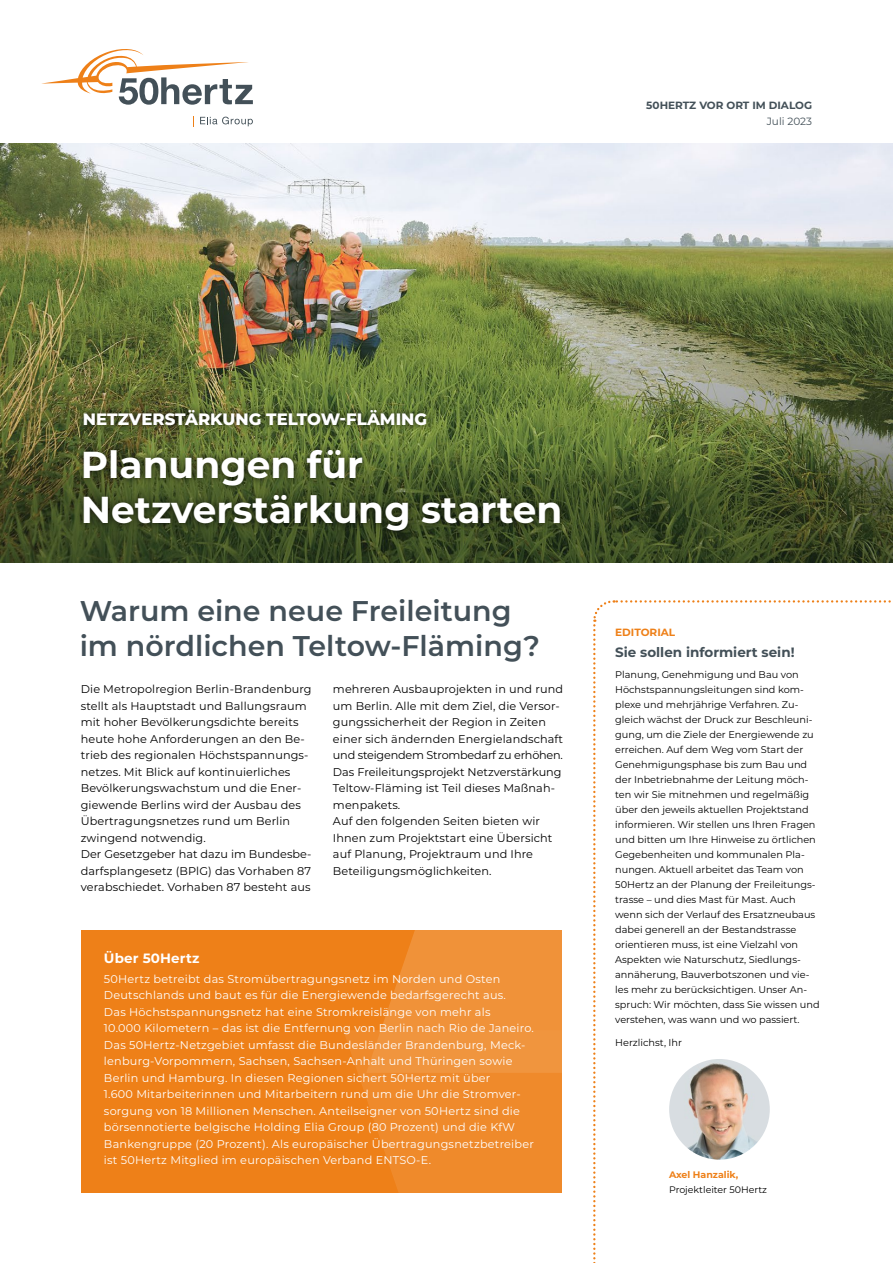
<style>
.page{position:relative;width:893px;height:1263px;background:#fff}
.page>*{position:absolute;margin:0;border:0;box-sizing:border-box;transform-origin:0 0}
.t1{font:700 37.5px/45px "Montserrat";color:#fff}
.Große_Headline_19pt{font:600 28.5px/34.5px "Montserrat";color:#435058}
.t2{font:800 16.5px "Montserrat";color:#fff}
.Fließtext_7{font:700 13.5px "Montserrat";color:#435058}
.Fließtext_7-2{font:700 13.5px "Montserrat";letter-spacing:.01em;color:#fff}
.Fließtext_7-3{font:11.25px/16.5px "Montserrat";letter-spacing:.01em;color:#000}
.Fließtext_7_5{font:11.25px/16.5px "Montserrat";letter-spacing:.02em;color:#fff}
.t3{font:700 10.5px "Montserrat";color:#435058}
.Fließtext_7-4{font:700 10.5px "Montserrat";color:#ee8018}
.t4{font:10.5px "Montserrat";color:#435058}
.Fließtext_7-5{font:9.75px/15px "Montserrat";color:#000}
.Fließtext_7_5-2{font:9.45px "Montserrat";color:#000}
.Fließtext_7_5-3{font:700 9.45px "Montserrat";color:#ee8018}
</style>
<div class="page">
<img style="left:0;top:144px;width:893px;height:135px">
<svg style="left:200px;top:117px;width:53px;height:9px"></svg>
<svg style="left:42px;top:49px;width:211px;height:56px"></svg>
<img style="left:0;top:279px;width:893px;height:283px">
<div style="left:77px;top:403px;width:491px;height:135px;background:#000;opacity:.75"></div>
<div style="left:81px;top:930px;width:480px;height:263px;background:#ee8018"></div>
<svg style="left:344px;top:930px;width:217px;height:263px"></svg>
<svg style="left:593px;top:600px;width:298px;height:663px"></svg>
<img style="left:669px;top:1059px;width:101px;height:101px;border-radius:50px">
<p class="t3" style="left:646px;top:97px;width:167px">50HERTZ VOR ORT IM DIALOG</p>
<p class="t4" style="left:767px;top:114px;width:47px">Juli 2023</p>
<p class="t2" style="left:83px;top:407px;width:346px">NETZVERSTÄRKUNG TELTOW-FLÄMING</p>
<p class="t1" style="left:81px;top:440px;width:483px">Planungen für<br>Netzverstärkung starten</p>
<p class="Große_Headline_19pt" style="left:80px;top:593px;width:462px">Warum eine neue Freileitung im nördlichen Teltow-Fläming?</p>
<p class="Fließtext_7-3" style="left:81px;top:680px;width:232px">Die Metropolregion Berlin-Brandenburg</p>
<p class="Fließtext_7-3" style="left:81px;top:697px;width:229px">stellt als Hauptstadt und Ballungsraum mit hoher Bevölkerungsdichte bereits heute hohe Anforderungen an den Be&shy;trieb des regionalen Höchstspannungs&shy;netzes. Mit Blick auf kontinuierliches Bevölkerungswachstum und die Ener&shy;giewende Berlins wird der Ausbau des Übertragungsnetzes rund um Berlin zwingend notwendig.</p>
<p class="Fließtext_7-3" style="left:81px;top:845px;width:232px;text-align:justify">Der Gesetzgeber hat dazu im Bundesbe&shy;darfsplangesetz (BPlG) das Vorhaben 87 verabschiedet. Vorhaben 87 besteht aus</p>
<p class="Fließtext_7-3" style="left:333px;top:680px;width:232px">mehreren Ausbauprojekten in und rund um Berlin. Alle mit dem Ziel, die Versor&shy;gungssicherheit der Region in Zeiten einer sich ändernden Energielandschaft und steigendem Strombedarf zu erhöhen.<br>Das Freileitungsprojekt Netzverstärkung Teltow-Fläming ist Teil dieses Maßnah&shy;menpakets.</p>
<p class="Fließtext_7-3" style="left:333px;top:812px;width:221px">Auf den folgenden Seiten bieten wir Ihnen zum Projektstart eine Übersicht auf Planung, Projektraum und Ihre Beteiligungsmöglichkeiten.</p>
<p class="Fließtext_7-2" style="left:104px;top:949px;width:97px">Über 50Hertz</p>
<p class="Fließtext_7_5" style="left:104px;top:970px;width:431px">50Hertz betreibt das Stromübertragungsnetz im Norden und Osten Deutschlands und baut es für die Energiewende bedarfsgerecht aus.<br>Das Höchstspannungsnetz hat eine Stromkreislänge von mehr als<br>10.000 Kilometern – das ist die Entfernung von Berlin nach Rio de Janeiro.<br>Das 50Hertz-Netzgebiet umfasst die Bundesländer Brandenburg, Meck&shy;lenburg-Vorpommern, Sachsen, Sachsen-Anhalt und Thüringen sowie Berlin und Hamburg. In diesen Regionen sichert 50Hertz mit über<br>1.600 Mitarbeiterinnen und Mitarbeitern rund um die Uhr die Stromver&shy;sorgung von 18 Millionen Menschen. Anteilseigner von 50Hertz sind die börsennotierte belgische Holding Elia Group (80 Prozent) und die KfW Bankengruppe (20 Prozent). Als europäischer Übertragungsnetzbetreiber ist 50Hertz Mitglied im europäischen Verband ENTSO-E.</p>
<p class="Fließtext_7-4" style="left:615px;top:625px;width:61px">EDITORIAL</p>
<p class="Fließtext_7" style="left:615px;top:642px;width:181px">Sie sollen informiert sein!</p>
<p class="Fließtext_7-5" style="left:615px;top:667px;width:206px">Planung, Genehmigung und Bau von Höchstspannungsleitungen sind kom&shy;plexe und mehrjährige Verfahren. Zu&shy;gleich wächst der Druck zur Beschleuni&shy;gung, um die Ziele der Energiewende zu erreichen. Auf dem Weg vom Start der Genehmigungsphase bis zum Bau und der Inbetriebnahme der Leitung möch&shy;ten wir Sie mitnehmen und regelmäßig über den jeweils aktuellen Projektstand informieren. Wir stellen uns Ihren Fragen und bitten um Ihre Hinweise zu örtlichen Gegebenheiten und kommunalen Pla&shy;nungen. Aktuell arbeitet das Team von 50Hertz an der Planung der Freileitungs&shy;trasse – und dies Mast für Mast. Auch wenn sich der Verlauf des Ersatzneubaus dabei generell an der Bestandstrasse orientieren muss, ist eine Vielzahl von Aspekten wie Naturschutz, Siedlungs&shy;annäherung, Bauverbotszonen und vie&shy;les mehr zu berücksichtigen. Unser An&shy;spruch: Wir möchten, dass Sie wissen und verstehen, was wann und wo passiert.</p>
<p class="Fließtext_7-5" style="left:615px;top:1035px;width:68px">Herzlichst, Ihr</p>
<p class="Fließtext_7_5-3" style="left:669px;top:1167px;width:71px">Axel Hanzalik,</p>
<p class="Fließtext_7_5-2" style="left:669px;top:1183px;width:99px">Projektleiter 50Hertz</p>
</div>
